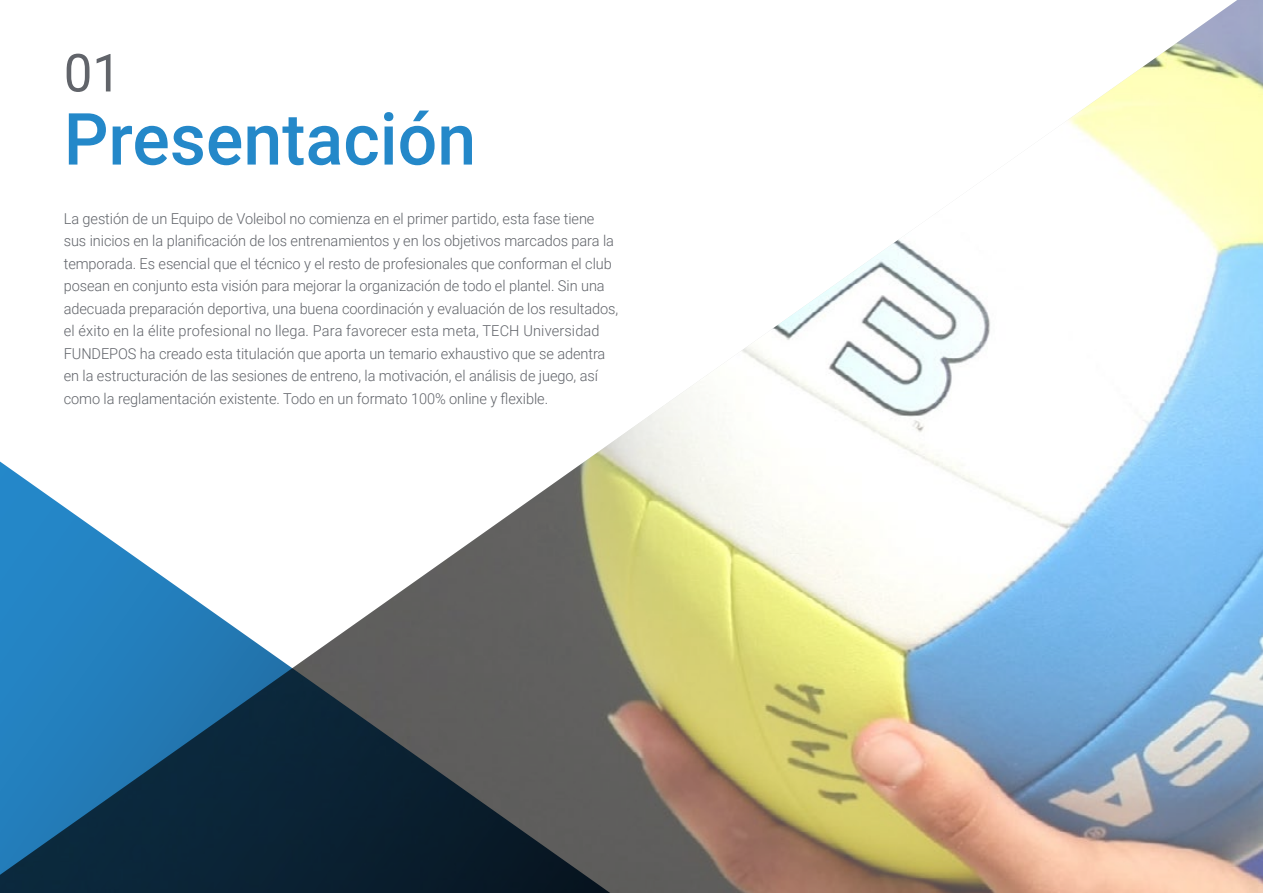
<style>
.page{position:relative;width:1263px;height:893px;background:#fff}
.page>*{position:absolute;margin:0;border:0;box-sizing:border-box;transform-origin:0 0}
.t1{font:500 72px "Roboto";color:#2488c9}
.t2{font:52.5px "Roboto";color:#61646a}
.t3{font:300 15px/22.5px "Roboto";letter-spacing:-.005em;color:#61646a}
</style>
<div class="page">
<img style="left:607px;top:0;width:656px;height:893px">
<svg style="left:0;top:446px;width:640px;height:447px"></svg>
<h2 class="t2" style="left:64px;top:36px;width:59px">01</h2>
<h1 class="t1" style="left:64px;top:89px;width:414px">Presentación</h1>
<p class="t3" style="left:64px;top:207px;width:556px">La gestión de un Equipo de Voleibol no comienza en el primer partido, esta fase tiene sus inicios en la planificación de los entrenamientos y en los objetivos marcados para la temporada. Es esencial que el técnico y el resto de profesionales que conforman el club posean en conjunto esta visión para mejorar la organización de todo el plantel. Sin una adecuada preparación deportiva, una buena coordinación y evaluación de los resultados, el éxito en la élite profesional no llega. Para favorecer esta meta, TECH Universidad FUNDEPOS ha creado esta titulación que aporta un temario exhaustivo que se adentra en la estructuración de las sesiones de entreno, la motivación, el análisis de juego, así como la reglamentación existente. Todo en un formato 100% online y flexible.</p>
</div>
